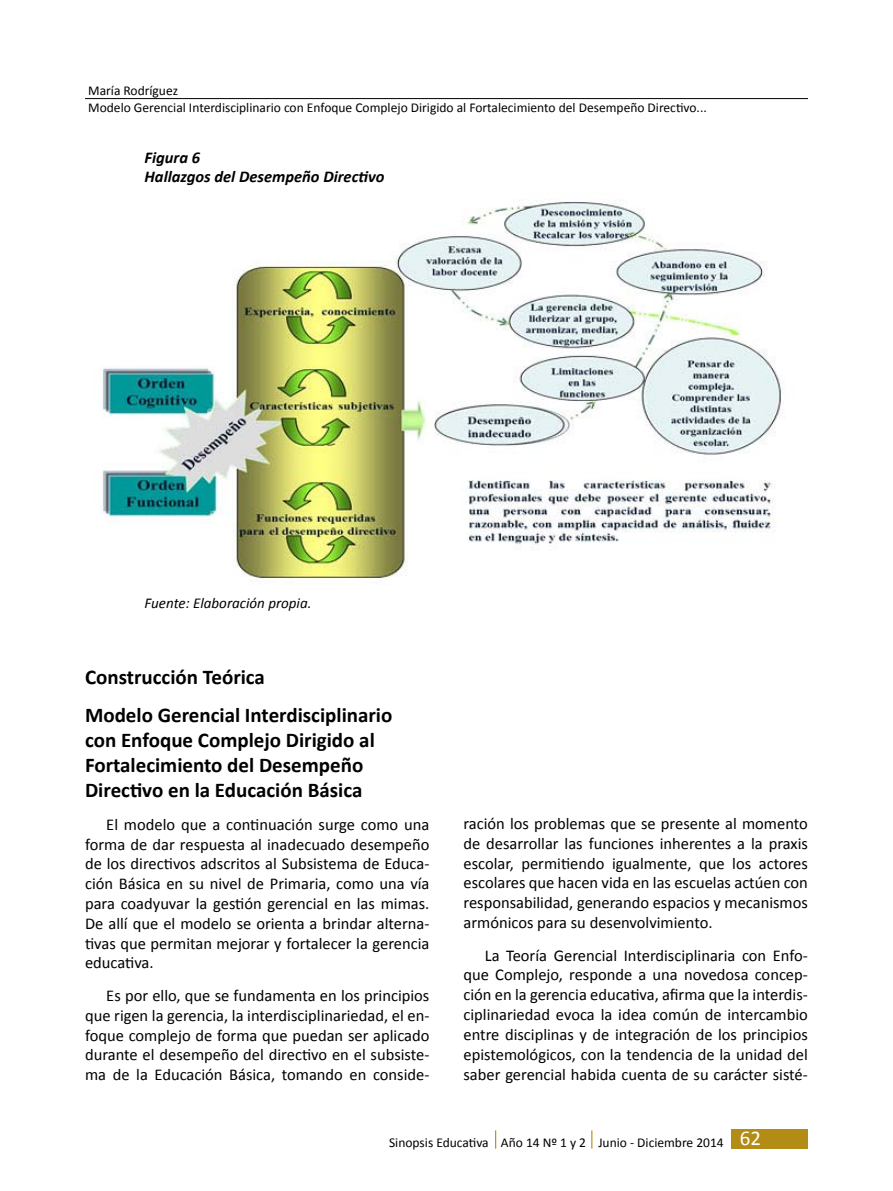
<style>
.page{position:relative;width:893px;height:1191px;background:#fff}
.page>*{position:absolute;margin:0;border:0;box-sizing:border-box;transform-origin:0 0}
.t1{font:700 21px/25.2px "Calibri";color:#000}
.t2{font:16.5px/19.8px "Calibri";color:#000;text-align:justify}
.t3{font:italic 700 16.5px/19.8px "Calibri";color:#000}
.t4{font:italic 15px "Calibri";color:#000}
.t5{font:13.5px/16.8px "Calibri";color:#000}
.s1{font-size:21px;color:#fff}
</style>
<div class="page">
<hr style="left:85px;top:98px;width:723px;height:1px;background:#000">
<div style="left:731px;top:1129px;width:77px;height:19px;background:#b28c15"></div>
<svg style="left:495px;top:1130px;width:1px;height:18px"></svg>
<svg style="left:591px;top:1130px;width:1px;height:18px"></svg>
<img style="left:101px;top:200px;width:680px;height:381px">
<p class="t5" style="left:88px;top:82px;width:620px">María Rodríguez<br>Modelo Gerencial Interdisciplinario con Enfoque Complejo Dirigido al Fortalecimiento del Desempeño Directivo...</p>
<p class="t3" style="left:145px;top:147px;width:241px">Figura 6<br>Hallazgos del Desempeño Directivo</p>
<p class="t4" style="left:145px;top:592px;width:168px">Fuente: Elaboración propia.</p>
<p class="t1" style="left:85px;top:657px;width:309px;line-height:38px">Construcción Teórica<br>Modelo Gerencial Interdisciplinario</p>
<p class="t1" style="left:85px;top:727px;width:291px">con Enfoque Complejo Dirigido al<br>Fortalecimiento del Desempeño<br>Directivo en la Educación Básica</p>
<p class="t2" style="left:85px;top:814px;width:346px;text-indent:21px">El modelo que a continuación surge como una forma de dar respuesta al inadecuado desempeño de los directivos adscritos al Subsistema de Educa&shy;ción Básica en su nivel de Primaria, como una vía para coadyuvar la gestión gerencial en las mimas.<br>De allí que el modelo se orienta a brindar alterna&shy;tivas que permitan mejorar y fortalecer la gerencia educativa.</p>
<p class="t2" style="left:85px;top:985px;width:346px;text-indent:21px">Es por ello, que se fundamenta en los principios que rigen la gerencia, la interdisciplinariedad, el en&shy;foque complejo de forma que puedan ser aplicado durante el desempeño del directivo en el subsiste&shy;ma de la Educación Básica, tomando en conside-</p>
<p class="t2" style="left:463px;top:813px;width:346px">ración los problemas que se presente al momento de desarrollar las funciones inherentes a la praxis escolar, permitiendo igualmente, que los actores escolares que hacen vida en las escuelas actúen con responsabilidad, generando espacios y mecanismos armónicos para su desenvolvimiento.</p>
<p class="t2" style="left:463px;top:945px;width:346px;text-indent:21px">La Teoría Gerencial Interdisciplinaria con Enfo&shy;que Complejo, responde a una novedosa concep&shy;ción en la gerencia educativa, afirma que la interdis&shy;ciplinariedad evoca la idea común de intercambio entre disciplinas y de integración de los principios epistemológicos, con la tendencia de la unidad del saber gerencial habida cuenta de su carácter sisté-</p>
<p class="t5" style="left:389px;top:1134px;width:374px">Sinopsis Educativa Año 14 Nº 1 y 2 Junio - Diciembre 2014 <span class="s1">62</span></p>
</div>
